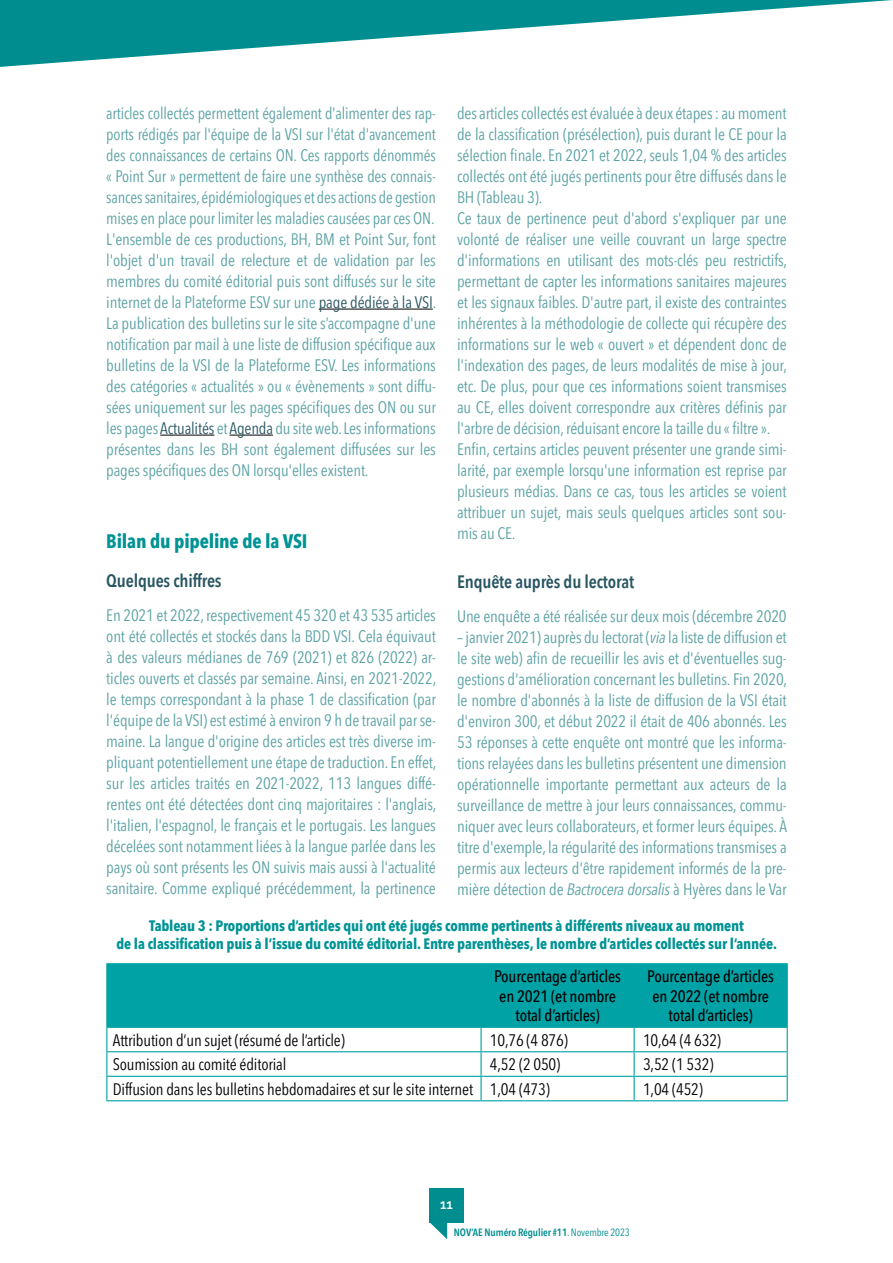
<style>
.page{position:relative;width:893px;height:1263px;background:#fff}
.page>*{position:absolute;margin:0;border:0;box-sizing:border-box;transform-origin:0 0}
.t1{font:700 19.5px "Avenir Next Condensed";letter-spacing:-.01em;color:#009395}
.t2{font:600 18px "Avenir Next Condensed";letter-spacing:-.01em;color:#285662}
.t3{font:condensed 16.5px/21px "Avenir Next LT Pro";letter-spacing:-.01em;color:#5aa1a3;text-align:justify}
.t4{font:condensed 16.5px "Avenir Next LT Pro";letter-spacing:-.01em;color:#000}
.t5{font:500 condensed 16.5px/19.5px "Avenir Next LT Pro";letter-spacing:-.01em;color:#000;text-align:center}
.t6{font:700 condensed 15px/18px "Avenir Next LT Pro";letter-spacing:-.01em;color:#009395;text-align:center}
.t7{font:600 13.5px "Raleway";color:#fff}
.t8{font:600 condensed 10.5px "Avenir Next LT Pro";letter-spacing:-.01em;color:#008d8f}
.s1{color:#285662}
.s2{font-style:italic}
.s3{font-weight:400}
</style>
<div class="page">
<svg style="left:429px;top:1222px;width:18px;height:17px"></svg>
<div style="left:429px;top:1188px;width:34px;height:34px;background:#008d8f"></div>
<svg style="left:0;top:0;width:893px;height:67px"></svg>
<hr style="left:319px;top:309px;width:114px;height:1px;background:#000">
<hr style="left:160px;top:435px;width:54px;height:1px;background:#000">
<hr style="left:230px;top:435px;width:43px;height:1px;background:#000">
<hr style="left:106px;top:963px;width:375px;height:1px;background:#00a2a5">
<hr style="left:481px;top:963px;width:153px;height:1px;background:#00a2a5">
<hr style="left:634px;top:963px;width:154px;height:1px;background:#00a2a5">
<svg style="left:106px;top:964px;width:682px;height:136px"></svg>
<hr style="left:106px;top:1100px;width:375px;height:1px;background:#00a2a5">
<hr style="left:481px;top:1100px;width:153px;height:1px;background:#00a2a5">
<hr style="left:634px;top:1100px;width:154px;height:1px;background:#00a2a5">
<p class="t3" style="left:106px;top:103px;width:332px">articles collectés permettent également d'alimenter des rap&shy;ports rédigés par l'équipe de la VSI sur l'état d'avancement des connaissances de certains ON. Ces rapports dénommés « Point Sur » permettent de faire une synthèse des connais&shy;sances sanitaires, épidémiologiques et des actions de gestion mises en place pour limiter les maladies causées par ces ON.<br>L'ensemble de ces productions, BH, BM et Point Sur, font l'objet d'un travail de relecture et de validation par les membres du comité éditorial puis sont diffusés sur le site internet de la Plateforme ESV sur une <span class="s1">page dédiée à la VSI</span>.<br>La publication des bulletins sur le site s’accompagne d'une notification par mail à une liste de diffusion spécifique aux bulletins de la VSI de la Plateforme ESV. Les informations des catégories « actualités » ou « évènements » sont diffu&shy;sées uniquement sur les pages spécifiques des ON ou sur les pages <span class="s1">Actualités</span> et <span class="s1">Agenda</span> du site web. Les informations présentes dans les BH sont également diffusées sur les pages spécifiques des ON lorsqu'elles existent.</p>
<p class="t3" style="left:457px;top:103px;width:332px;text-align:left">des articles collectés est évaluée à deux étapes : au moment de la classification (présélection), puis durant le CE pour la sélection finale. En 2021 et 2022, seuls 1,04 % des articles collectés ont été jugés pertinents pour être diffusés dans le BH (Tableau 3).<br>Ce taux de pertinence peut d'abord s'expliquer par une volonté de réaliser une veille couvrant un large spectre d'informations en utilisant des mots-clés peu restrictifs, permettant de capter les informations sanitaires majeures et les signaux faibles. D'autre part, il existe des contraintes inhérentes à la méthodologie de collecte qui récupère des informations sur le web « ouvert » et dépendent donc de l'indexation des pages, de leurs modalités de mise à jour, etc. De plus, pour que ces informations soient transmises au CE, elles doivent correspondre aux critères définis par l'arbre de décision, réduisant encore la taille du « filtre ».<br>Enfin, certains articles peuvent présenter une grande simi&shy;larité, par exemple lorsqu'une information est reprise par plusieurs médias. Dans ce cas, tous les articles se voient attribuer un sujet, mais seuls quelques articles sont sou&shy;mis au CE.</p>
<p class="t2" style="left:457px;top:566px;width:179px">Enquête auprès du lectorat</p>
<p class="t3" style="left:457px;top:606px;width:331px">Une enquête a été réalisée sur deux mois (décembre 2020</p>
<p class="t3" style="left:457px;top:627px;width:332px">– janvier 2021) auprès du lectorat (<span class="s2">via</span> la liste de diffusion et le site web) afin de recueillir les avis et d'éventuelles sug&shy;gestions d'amélioration concernant les bulletins. Fin 2020, le nombre d'abonnés à la liste de diffusion de la VSI était d'environ 300, et début 2022 il était de 406 abonnés. Les 53 réponses à cette enquête ont montré que les informa&shy;tions relayées dans les bulletins présentent une dimension opérationnelle importante permettant aux acteurs de la surveillance de mettre à jour leurs connaissances, commu&shy;niquer avec leurs collaborateurs, et former leurs équipes. À titre d'exemple, la régularité des informations transmises a permis aux lecteurs d'être rapidement informés de la pre&shy;mière détection de <span class="s2">Bactrocera dorsalis</span> à Hyères dans le Var</p>
<p class="t6" style="left:116px;top:916px;width:662px">Tableau 3 : Proportions d’articles qui ont été jugés comme pertinents à différents niveaux au moment<br>de la classification puis à l’issue du comité éditorial. Entre parenthèses, le nombre d’articles collectés sur l’année.</p>
<p class="t5" style="left:494px;top:967px;width:128px">Pourcentage d’articles en 2021 (et nombre total d’articles)</p>
<p class="t5" style="left:647px;top:967px;width:128px">Pourcentage d’articles en 2022 (et nombre total d’articles)</p>
<p class="t4" style="left:113px;top:1030px;width:233px">Attribution d’un sujet (résumé de l’article)</p>
<p class="t4" style="left:490px;top:1030px;width:79px">10,76 (4 876)</p>
<p class="t4" style="left:643px;top:1030px;width:79px">10,64 (4 632)</p>
<p class="t4" style="left:113px;top:1054px;width:175px">Soumission au comité éditorial</p>
<p class="t4" style="left:490px;top:1054px;width:72px">4,52 (2 050)</p>
<p class="t4" style="left:643px;top:1054px;width:72px">3,52 (1 532)</p>
<p class="t4" style="left:113px;top:1079px;width:438px">Diffusion dans les bulletins hebdomadaires et sur le site internet 1,04 (473)</p>
<p class="t4" style="left:643px;top:1079px;width:61px">1,04 (452)</p>
<p class="t1" style="left:106px;top:529px;width:203px">Bilan du pipeline de la VSI</p>
<p class="t2" style="left:106px;top:565px;width:117px">Quelques chiffres</p>
<p class="t3" style="left:106px;top:605px;width:332px">En 2021 et 2022, respectivement 45 320 et 43 535 articles ont été collectés et stockés dans la BDD VSI. Cela équivaut à des valeurs médianes de 769 (2021) et 826 (2022) ar&shy;ticles ouverts et classés par semaine. Ainsi, en 2021-2022, le temps correspondant à la phase 1 de classification (par l'équipe de la VSI) est estimé à environ 9 h de travail par se&shy;maine. La langue d'origine des articles est très diverse im&shy;pliquant potentiellement une étape de traduction. En effet, sur les articles traités en 2021-2022, 113 langues diffé&shy;rentes ont été détectées dont cinq majoritaires : l'anglais, l'italien, l'espagnol, le français et le portugais. Les langues décelées sont notamment liées à la langue parlée dans les pays où sont présents les ON suivis mais aussi à l'actualité sanitaire. Comme expliqué précédemment, la pertinence</p>
<p class="t7" style="left:440px;top:1197px;width:14px">11</p>
<p class="t8" style="left:454px;top:1226px;width:177px">NOV’AE Numéro Régulier #11<span class="s3">. Novembre 2023</span></p>
</div>
